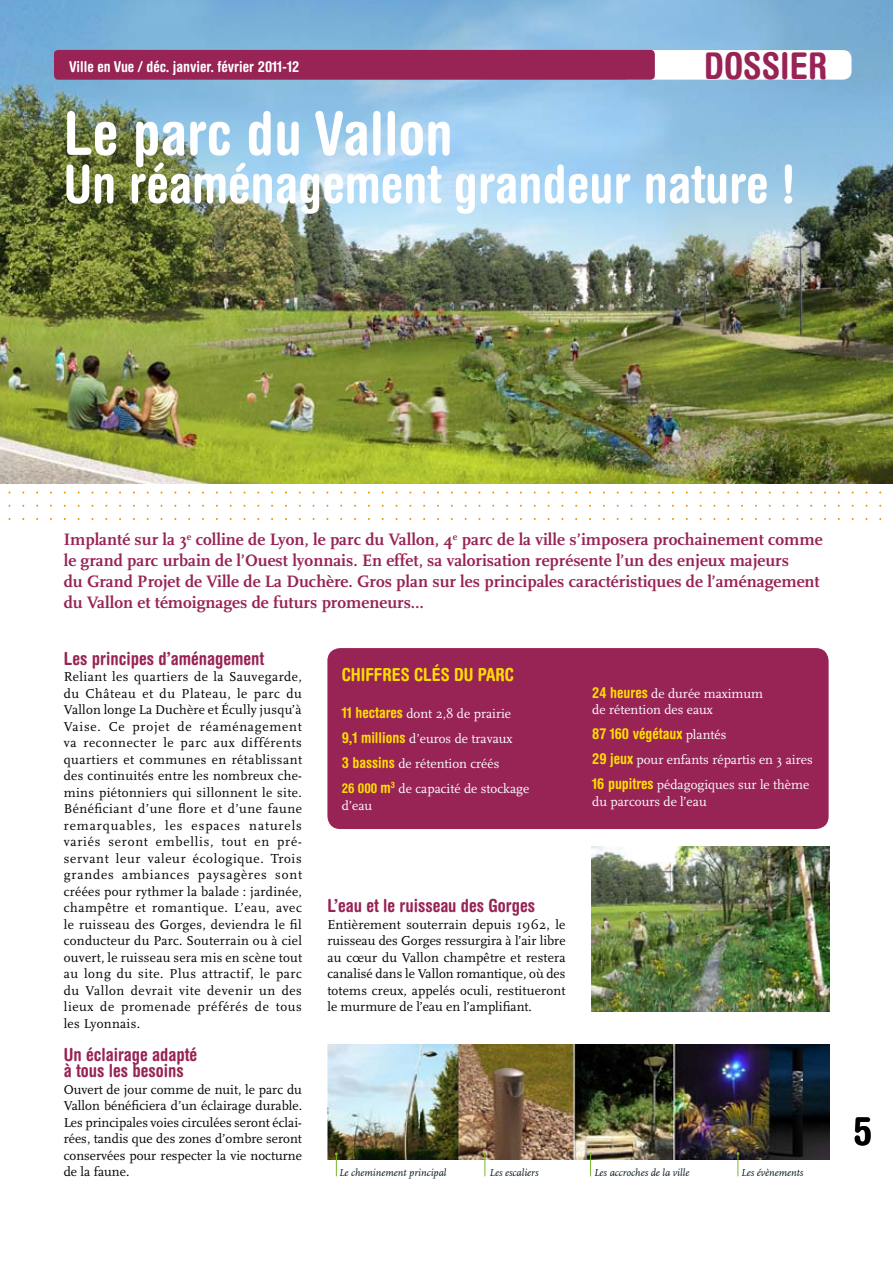
<style>
.page{position:relative;width:893px;height:1263px;background:#fff}
.page>*{position:absolute;margin:0;border:0;box-sizing:border-box;transform-origin:0 0}
.t1{font:700 condensed 60px "Helvetica Rounded";color:#fff}
.t2{font:700 condensed 52.5px "Helvetica Rounded";color:#fff}
.t3{font:700 condensed 39px "Helvetica Rounded";color:#000}
.t4{font:700 condensed 36.9px "Helvetica Rounded";color:#982355}
.t5{font:700 condensed 18px/16.5px "Helvetica Rounded";color:#982355}
.t6{font:700 condensed 18px "Helvetica Rounded";color:#fd0}
.t7{font:700 17.25px/20.7px "Scala";color:#982355}
.t8{font:700 condensed 15px "Helvetica Rounded";color:#fff}
.t9{font:700 condensed 15px "Helvetica Rounded";color:#fd0}
.t10{font:13.5px/16.5px "Scala";letter-spacing:.015em;color:#000;text-align:justify}
.t11{font:13.5px/25px "Scala";color:#fff}
.t12{font:italic 10.5px "Scala";color:#00161e}
.s1{font-family:"Helvetica Rounded";font-weight:700;font-stretch:condensed;font-size:15px;color:#fd0}
.s2{font-family:"Helvetica Rounded";font-weight:700;font-stretch:condensed;color:#fd0}
.s3{font-family:"Scala";font-weight:400;font-stretch:normal;font-size:13.5px;color:#fff}
</style>
<div class="page">
<img style="left:0;top:0;width:893px;height:483px">
<img style="left:591px;top:846px;width:238px;height:165px">
<div style="left:327px;top:648px;width:502px;height:181px;background:#982355;border-radius:13px"></div>
<img style="left:327px;top:1044px;width:502px;height:116px">
<svg style="left:736px;top:1152px;width:3px;height:24px"></svg>
<svg style="left:589px;top:1152px;width:3px;height:24px"></svg>
<svg style="left:483px;top:1152px;width:3px;height:24px"></svg>
<svg style="left:335px;top:1152px;width:3px;height:24px"></svg>
<div style="left:620px;top:50px;width:231px;height:30px;background:#fff;border-radius:9px"></div>
<div style="left:54px;top:50px;width:601px;height:30px;background:#982355;border-radius:4px"></div>
<p class="t8" style="left:69px;top:57px;width:232px">Ville en Vue / déc. janvier. février 2011-12</p>
<h3 class="t4" style="left:704px;top:43px;width:125px">DOSSIER</h3>
<h1 class="t1" style="left:64px;top:97px;width:391px">Le parc du Vallon</h1>
<h2 class="t2" style="left:64px;top:152px;width:733px">Un réaménagement grandeur nature !</h2>
<p class="t7" style="left:64px;top:529px;width:760px">Implanté sur la 3<sup>e</sup> colline de Lyon, le parc du Vallon, 4<sup>e</sup> parc de la ville s’imposera prochainement comme le grand parc urbain de l’Ouest lyonnais. En effet, sa valorisation représente l’un des enjeux majeurs<br>du Grand Projet de Ville de La Duchère. Gros plan sur les principales caractéristiques de l’aménagement du Vallon et témoignages de futurs promeneurs…</p>
<h3 class="t5" style="left:64px;top:650px;width:202px">Les principes d’aménagement</h3>
<p class="t10" style="left:64px;top:669px;width:240px">Reliant les quartiers de la Sauvegarde, du Château et du Plateau, le parc du Vallon longe La Duchère et Écully jusqu’à Vaise. Ce projet de réaménagement va reconnecter le parc aux différents quartiers et communes en rétablissant des continuités entre les nombreux che&shy;mins piétonniers qui sillonnent le site.<br>Bénéficiant d’une flore et d’une faune remarquables, les espaces naturels variés seront embellis, tout en pré&shy;servant leur valeur écologique. Trois grandes ambiances paysagères sont créées pour rythmer la balade : jardinée, champêtre et romantique. L’eau, avec le ruisseau des Gorges, deviendra le fil conducteur du Parc. Souterrain ou à ciel ouvert, le ruisseau sera mis en scène tout au long du site. Plus attractif, le parc du Vallon devrait vite devenir un des lieux de promenade préférés de tous les Lyonnais.</p>
<h3 class="t5" style="left:64px;top:1046px;width:135px">Un éclairage adapté à tous les besoins</h3>
<p class="t10" style="left:64px;top:1081px;width:240px">Ouvert de jour comme de nuit, le parc du Vallon bénéficiera d’un éclairage durable.<br>Les principales voies circulées seront éclai&shy;rées, tandis que des zones d’ombre seront conservées pour respecter la vie nocturne de la faune.</p>
<h3 class="t6" style="left:342px;top:664px;width:18px">Chiffr</h3>
<h3 class="t6" style="left:392px;top:664px;width:32px">es clés</h3>
<h3 class="t6" style="left:454px;top:664px;width:51px">du parc</h3>
<p class="t11" style="left:342px;top:702px;width:189px"><span class="s1">11 hectares</span> dont 2,8 de prairie<br><span class="s1">9,1 millions</span> d’euros de travaux<br><span class="s1">3 bassins</span> de rétention créés<br><span class="s2">26 000</span> <span class="s1">m</span><sup>3</sup> de capacité de stockage</p>
<p class="t11" style="left:342px;top:793px;width:32px">d’eau</p>
<p class="t11" style="left:592px;top:685px;width:172px;line-height:16.5px"><span class="s1">24 heures</span> de durée maximum de rétention des eaux</p>
<p class="t9" style="left:592px;top:725px;width:136px">87 160 végétaux <span class="s3">plantés</span></p>
<p class="t11" style="left:592px;top:747px;width:222px"><span class="s1">29 jeux</span> pour enfants répartis en 3 aires<br><span class="s1">16 pupitres</span> pédagogiques sur le thème</p>
<p class="t11" style="left:592px;top:789px;width:116px">du parcours de l’eau</p>
<h3 class="t5" style="left:327px;top:897px;width:209px">L’eau et le ruisseau des Gorges</h3>
<p class="t10" style="left:327px;top:916px;width:240px">Entièrement souterrain depuis 1962, le ruisseau des Gorges ressurgira à l’air libre au cœur du Vallon champêtre et restera canalisé dans le Vallon romantique, où des totems creux, appelés oculi, restitueront le murmure de l’eau en l’amplifiant.</p>
<p class="t12" style="left:339px;top:1167px;width:109px">Le cheminement principal</p>
<p class="t12" style="left:489px;top:1167px;width:50px">Les escaliers</p>
<p class="t12" style="left:594px;top:1167px;width:97px">Les accroches de la ville</p>
<p class="t12" style="left:741px;top:1167px;width:64px">Les évènements</p>
<h3 class="t3" style="left:854px;top:1107px;width:20px">5</h3>
</div>
